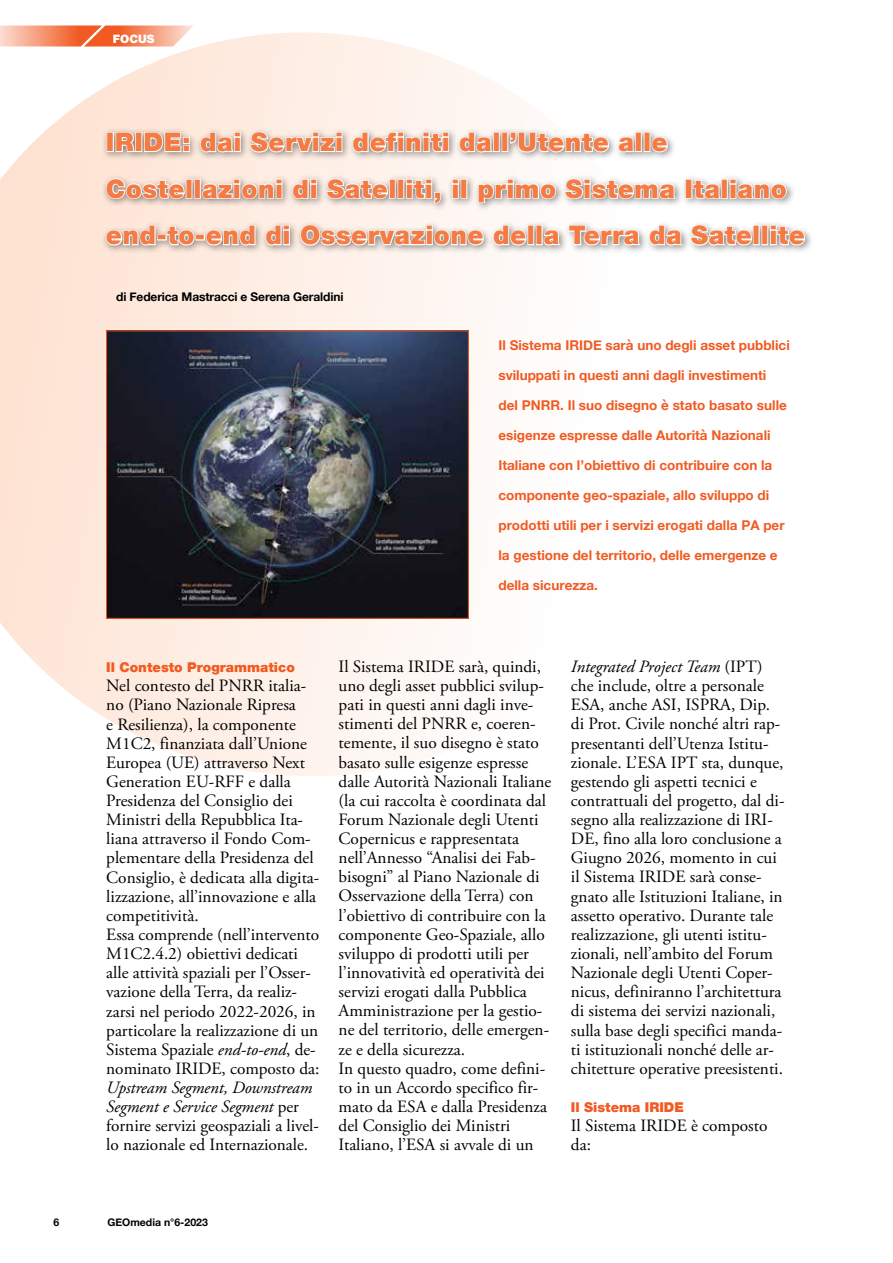
<style>
.page{position:relative;width:893px;height:1263px;background:#fff}
.page>*{position:absolute;margin:0;border:0;box-sizing:border-box;transform-origin:0 0}
.t1{font:900 25.5px/46.5px "Helvetica Neue";letter-spacing:.02em;color:#f47b44}
.t2{font:17.25px/19.2px "Adobe Garamond Pro";color:#000}
.t3{font:700 13.5px "Helvetica Neue";color:#f15a22}
.t4{font:900 13.5px "Helvetica Neue";color:#f15a22}
.t5{font:700 12px "Helvetica Neue";letter-spacing:-.01em;color:#000}
.t6{font:900 11.55px "Helvetica Neue";color:#fff}
.t7{font:700 10.5px "Helvetica Neue";color:#000}
.s1{font-style:italic}
</style>
<div class="page">
<svg style="left:0;top:25px;width:521px;height:751px"></svg>
<div style="left:101px;top:127px;width:713px;height:127px;background:#000;opacity:.45"></div>
<div style="left:107px;top:132px;width:7px;height:20px;border:2px solid #fff"></div>
<svg style="left:115px;top:131px;width:22px;height:22px"></svg>
<div style="left:135px;top:132px;width:7px;height:20px;border:2px solid #fff"></div>
<svg style="left:143px;top:131px;width:48px;height:22px"></svg>
<svg style="left:199px;top:131px;width:43px;height:23px"></svg>
<svg style="left:249px;top:131px;width:94px;height:29px"></svg>
<svg style="left:351px;top:131px;width:99px;height:23px"></svg>
<svg style="left:458px;top:131px;width:36px;height:23px"></svg>
<div style="left:493px;top:132px;width:7px;height:20px;border:2px solid #fff"></div>
<div style="left:502px;top:132px;width:6px;height:20px;border:2px solid #fff"></div>
<svg style="left:509px;top:131px;width:101px;height:23px"></svg>
<svg style="left:617px;top:136px;width:20px;height:18px"></svg>
<div style="left:635px;top:132px;width:7px;height:20px;border:2px solid #fff"></div>
<div style="left:644px;top:132px;width:6px;height:20px;border:2px solid #fff"></div>
<svg style="left:650px;top:136px;width:19px;height:18px"></svg>
<svg style="left:105px;top:177px;width:81px;height:23px"></svg>
<div style="left:186px;top:179px;width:6px;height:20px;border:2px solid #fff"></div>
<div style="left:194px;top:179px;width:7px;height:20px;border:2px solid #fff"></div>
<svg style="left:201px;top:178px;width:82px;height:22px"></svg>
<svg style="left:291px;top:178px;width:27px;height:22px"></svg>
<svg style="left:325px;top:177px;width:64px;height:23px"></svg>
<div style="left:389px;top:179px;width:7px;height:20px;border:2px solid #fff"></div>
<div style="left:397px;top:179px;width:7px;height:20px;border:2px solid #fff"></div>
<svg style="left:405px;top:178px;width:37px;height:26px"></svg>
<svg style="left:451px;top:178px;width:9px;height:22px"></svg>
<div style="left:461px;top:179px;width:6px;height:20px;border:2px solid #fff"></div>
<svg style="left:477px;top:178px;width:80px;height:26px"></svg>
<svg style="left:564px;top:177px;width:113px;height:23px"></svg>
<div style="left:685px;top:179px;width:7px;height:20px;border:2px solid #fff"></div>
<svg style="left:692px;top:179px;width:30px;height:21px"></svg>
<div style="left:721px;top:179px;width:7px;height:20px;border:2px solid #fff"></div>
<svg style="left:729px;top:178px;width:59px;height:22px"></svg>
<svg style="left:105px;top:224px;width:51px;height:23px"></svg>
<div style="left:157px;top:235px;width:10px;height:6px;border:2px solid #fff"></div>
<svg style="left:166px;top:225px;width:30px;height:22px"></svg>
<div style="left:195px;top:235px;width:10px;height:6px;border:2px solid #fff"></div>
<svg style="left:205px;top:224px;width:51px;height:23px"></svg>
<svg style="left:264px;top:224px;width:27px;height:23px"></svg>
<svg style="left:299px;top:224px;width:186px;height:29px"></svg>
<svg style="left:492px;top:224px;width:36px;height:23px"></svg>
<div style="left:527px;top:225px;width:7px;height:20px;border:2px solid #fff"></div>
<div style="left:536px;top:225px;width:7px;height:20px;border:2px solid #fff"></div>
<svg style="left:542px;top:229px;width:20px;height:18px"></svg>
<svg style="left:568px;top:224px;width:74px;height:23px"></svg>
<svg style="left:648px;top:224px;width:105px;height:23px"></svg>
<div style="left:753px;top:225px;width:7px;height:20px;border:2px solid #fff"></div>
<div style="left:761px;top:225px;width:7px;height:20px;border:2px solid #fff"></div>
<svg style="left:769px;top:224px;width:37px;height:23px"></svg>
<img style="left:108px;top:333px;width:359px;height:283px">
<div style="left:106px;top:331px;width:363px;height:287px;border:1px solid #f15a22"></div>
<p class="t6" style="left:113px;top:32px;width:43px">FOCUS</p>
<h1 class="t1" style="left:106px;top:119px;width:700px">IRIDE: dai Servizi definiti dall’Utente alle<br>Costellazioni di Satelliti, il primo Sistema Italiano end-to-end di Osservazione della Terra da Satellite</h1>
<p class="t5" style="left:116px;top:288px;width:229px">di Federica Mastracci e Serena Geraldini</p>
<p class="t3" style="left:498px;top:334px;width:293px">Il Sistema IRIDE sarà uno degli asset pubblici</p>
<p class="t3" style="left:498px;top:364px;width:269px">sviluppati in questi anni dagli investimenti</p>
<p class="t3" style="left:498px;top:394px;width:290px">del PNRR. Il suo disegno è stato basato sulle</p>
<p class="t3" style="left:498px;top:424px;width:274px">esigenze espresse dalle Autorità Nazionali</p>
<p class="t3" style="left:498px;top:454px;width:275px">Italiane con l’obiettivo di contribuire con la</p>
<p class="t3" style="left:498px;top:484px;width:272px">componente geo-spaziale, allo sviluppo di</p>
<p class="t3" style="left:498px;top:514px;width:288px">prodotti utili per i servizi erogati dalla PA per</p>
<p class="t3" style="left:498px;top:544px;width:281px">la gestione del territorio, delle emergenze e</p>
<p class="t3" style="left:498px;top:574px;width:101px">della sicurezza.</p>
<p class="t4" style="left:106px;top:659px;width:190px">Il Contesto Programmatico</p>
<p class="t2" style="left:106px;top:677px;width:215px">Nel contesto del PNRR italia&shy;no (Piano Nazionale Ripresa<br>e Resilienza), la componente<br>M1C2, finanziata dall’Unione<br>Europea (UE) attraverso Next<br>Generation EU-RFF e dalla<br>Presidenza del Consiglio dei<br>Ministri della Repubblica Ita&shy;liana attraverso il Fondo Com&shy;plementare della Presidenza del<br>Consiglio, è dedicata alla digita&shy;lizzazione, all’innovazione e alla competitività.<br>Essa comprende (nell’intervento<br>M1C2.4.2) obiettivi dedicati alle attività spaziali per l’Osser&shy;vazione della Terra, da realiz&shy;zarsi nel periodo 2022-2026, in particolare la realizzazione di un<br>Sistema Spaziale <span class="s1">end-to-end</span>, de&shy;nominato IRIDE, composto da:</p>
<p class="t2" style="left:106px;top:1078px;width:214px"><span class="s1">Upstream Segment, Downstream<br>Segment e Service Segment</span> per fornire servizi geospaziali a livel&shy;lo nazionale ed Internazionale.</p>
<p class="t2" style="left:339px;top:657px;width:214px">Il Sistema IRIDE sarà, quindi, uno degli asset pubblici svilup&shy;pati in questi anni dagli inve&shy;stimenti del PNRR e, coeren&shy;temente, il suo disegno è stato basato sulle esigenze espresse dalle Autorità Nazionali Italiane (la cui raccolta è coordinata dal<br>Forum Nazionale degli Utenti<br>Copernicus e rappresentata nell’Annesso “Analisi dei Fab&shy;bisogni” al Piano Nazionale di<br>Osservazione della Terra) con l’obiettivo di contribuire con la componente Geo-Spaziale, allo sviluppo di prodotti utili per l’innovatività ed operatività dei servizi erogati dalla Pubblica<br>Amministrazione per la gestio&shy;ne del territorio, delle emergen&shy;ze e della sicurezza.<br>In questo quadro, come defini&shy;to in un Accordo specifico fir&shy;mato da ESA e dalla Presidenza del Consiglio dei Ministri<br>Italiano, l’ESA si avvale di un</p>
<p class="t2" style="left:571px;top:657px;width:215px"><span class="s1">Integrated Project Team</span> (IPT) che include, oltre a personale<br>ESA, anche ASI, ISPRA, Dip. di Prot. Civile nonché altri rap&shy;presentanti dell’Utenza Istitu&shy;zionale. L’ESA IPT sta, dunque, gestendo gli aspetti tecnici e contrattuali del progetto, dal di&shy;segno alla realizzazione di IRI-<br>DE, fino alla loro conclusione a<br>Giugno 2026, momento in cui il Sistema IRIDE sarà conse&shy;gnato alle Istituzioni Italiane, in assetto operativo. Durante tale realizzazione, gli utenti istitu&shy;zionali, nell’ambito del Forum<br>Nazionale degli Utenti Coper&shy;nicus, definiranno l’architettura di sistema dei servizi nazionali, sulla base degli specifici manda&shy;ti istituzionali nonché delle ar&shy;chitetture operative preesistenti.</p>
<p class="t4" style="left:571px;top:1099px;width:115px">Il Sistema IRIDE</p>
<p class="t2" style="left:571px;top:1116px;width:198px">Il Sistema IRIDE è composto da:</p>
<p class="t7" style="left:53px;top:1214px;width:7px">6</p>
<p class="t7" style="left:107px;top:1214px;width:102px">GEOmedia n°6-2023</p>
</div>
